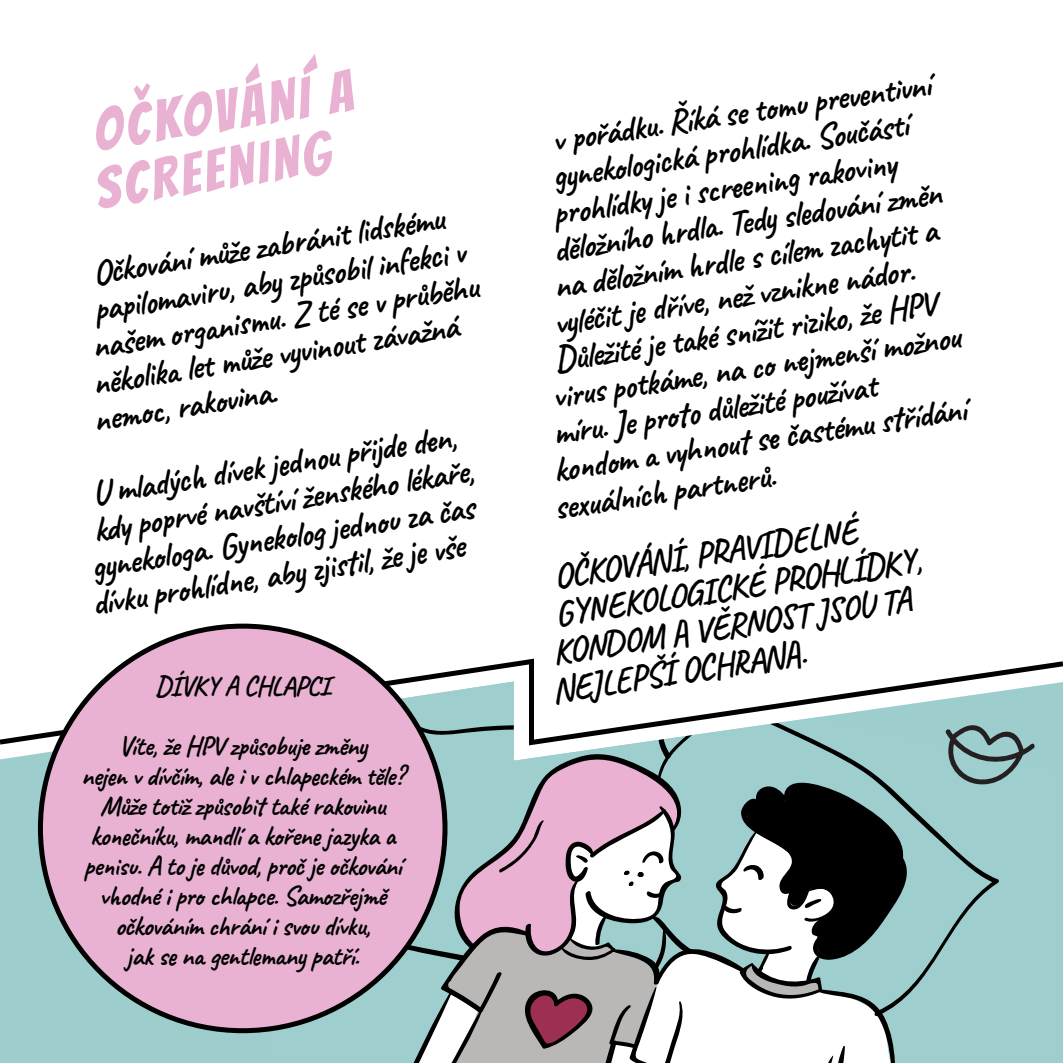
<style>
.page{position:relative;width:1063px;height:1063px;background:#fff}
.page>*{position:absolute;margin:0;border:0;box-sizing:border-box;transform-origin:0 0}
.t1{font:57.5px/57.5px "Bangers";color:#e9b1d2}
.t2{font:700 35px/37.5px "Caveat";color:#000}
.t3{font:700 27.5px/30px "Caveat";letter-spacing:-.02em;color:#000;text-align:center}
</style>
<div class="page">
<div style="left:0;top:748px;width:265px;height:315px;background:#9ecdcd"></div>
<div style="left:265px;top:748px;width:798px;height:315px;background:#9ecece"></div>
<div style="left:915px;top:748px;width:85px;height:269px;background:#9ecece"></div>
<svg style="left:355px;top:748px;width:560px;height:315px"></svg>
<svg style="left:0;top:656px;width:1063px;height:92px"></svg>
<div style="left:40px;top:626px;width:405px;height:405px;background:#e9b1d2;border-radius:50%"></div>
<svg style="left:944px;top:724px;width:92px;height:64px;background:#80a2a3"></svg>
<h1 class="t1" style="left:82px;top:105px;width:271px;rotate:-9deg">OČKOVÁNÍ A<br>SCREENING</h1>
<p class="t2" style="left:90px;top:255px;width:356px;rotate:-9deg">Očkování může zabránit lidskému</p>
<p class="t2" style="left:91px;top:292px;width:377px;rotate:-9deg">papilomaviru, aby způsobil infekci v</p>
<p class="t2" style="left:89px;top:329px;width:392px;rotate:-9deg">našem organismu. Z té se v průběhu</p>
<p class="t2" style="left:90px;top:365px;width:371px;rotate:-9deg">několika let může vyvinout závažná</p>
<p class="t2" style="left:91px;top:402px;width:187px;rotate:-9deg">nemoc, rakovina.</p>
<p class="t2" style="left:90px;top:475px;width:369px;rotate:-9deg">U mladých dívek jednou přijde den,</p>
<p class="t2" style="left:90px;top:512px;width:386px;rotate:-9deg">kdy poprvé navštíví ženského lékaře,</p>
<p class="t2" style="left:89px;top:549px;width:389px;rotate:-9deg">gynekologa. Gynekolog jednou za čas</p>
<p class="t2" style="left:89px;top:585px;width:378px;rotate:-9deg">dívku prohlídne, aby zjistil, že je vše</p>
<p class="t3" style="left:155px;top:671px;width:177px">DÍVKY A CHLAPCI</p>
<p class="t3" style="left:81px;top:731px;width:325px">Víte, že HPV způsobuje změny<br>nejen v dívčím, ale i v chlapeckém těle?<br>Může totiž způsobit také rakovinu konečníku, mandlí a kořene jazyka a penisu. A to je důvod, proč je očkování vhodné i pro chlapce. Samozřejmě očkováním chrání i svou dívku,<br>jak se na gentlemany patří.</p>
<p class="t2" style="left:549px;top:124px;width:384px;rotate:-9deg">v pořádku. Říká se tomu preventivní</p>
<p class="t2" style="left:550px;top:160px;width:361px;rotate:-9deg">gynekologická prohlídka. Součástí</p>
<p class="t2" style="left:550px;top:197px;width:348px;rotate:-9deg">prohlídky je i screening rakoviny</p>
<p class="t2" style="left:551px;top:233px;width:393px;rotate:-9deg">děložního hrdla. Tedy sledování změn</p>
<p class="t2" style="left:551px;top:270px;width:389px;rotate:-9deg">na děložním hrdle s cílem zachytit a</p>
<p class="t2" style="left:551px;top:306px;width:365px;rotate:-9deg">vyléčit je dříve, než vznikne nádor.</p>
<p class="t2" style="left:552px;top:343px;width:387px;rotate:-9deg">Důležité je také snížit riziko, že HPV</p>
<p class="t2" style="left:550px;top:380px;width:413px;rotate:-9deg">virus potkáme, na co nejmenší možnou</p>
<p class="t2" style="left:550px;top:417px;width:328px;rotate:-9deg">míru. Je proto důležité používat</p>
<p class="t2" style="left:551px;top:454px;width:418px;rotate:-9deg">kondom a vyhnout se častému střídání</p>
<p class="t2" style="left:551px;top:490px;width:225px;rotate:-9deg">sexuálních partnerů.</p>
<p class="t2" style="left:538px;top:561px;width:380px;text-indent:13px;rotate:-9deg">OČKOVÁNÍ, PRAVIDELNÉ<br>GYNEKOLOGICKÉ PROHLÍDKY,<br>KONDOM A VĚRNOST JSOU TA</p>
<p class="t2" style="left:551px;top:673px;width:257px;rotate:-9deg">NEJLEPŠÍ OCHRANA.</p>
</div>
